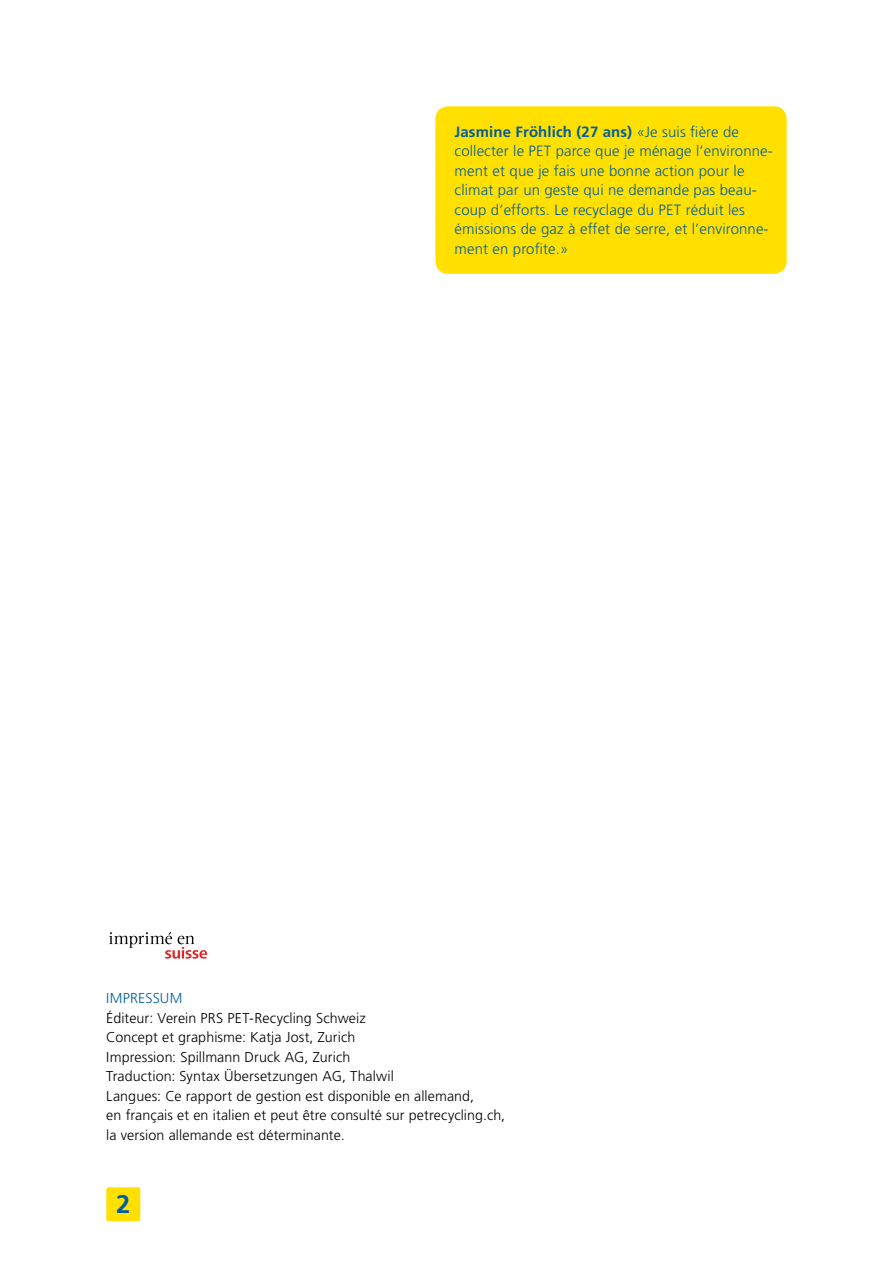
<style>
.page{position:relative;width:893px;height:1263px;background:#fff}
.page>*{position:absolute;margin:0;border:0;box-sizing:border-box;transform-origin:0 0}
.t1{font:700 25.5px "Frutiger";color:#005e9e}
.t2{font:300 14.85px/19.5px "Frutiger";letter-spacing:.01em;color:#005e9e}
.t3{font:300 14.25px/19.5px "Frutiger";letter-spacing:.01em;color:#000}
.t4{font:300 14.25px "Frutiger";letter-spacing:.015em;color:#005e9e}
.s1{font-weight:700}
</style>
<div class="page">
<div style="left:106px;top:1187px;width:34px;height:34px;background:#ffe000;border-radius:2px"></div>
<div style="left:435px;top:106px;width:352px;height:168px;background:#ffe000;border-radius:13px"></div>
<svg style="left:109px;top:932px;width:98px;height:27px"></svg>
<p class="t2" style="left:455px;top:122px;width:320px"><span class="s1">Jasmine Fröhlich (27 ans)</span> «Je suis fière de collecter le PET parce que je ménage l’environne&shy;ment et que je fais une bonne action pour le climat par un geste qui ne demande pas beau&shy;coup d’efforts. Le recyclage du PET réduit les émissions de gaz à effet de serre, et l’environne&shy;ment en profite.»</p>
<p class="t4" style="left:106px;top:990px;width:78px">IMPRESSUM</p>
<p class="t3" style="left:106px;top:1008px;width:400px">Éditeur: Verein PRS PET-Recycling Schweiz<br>Concept et graphisme: Katja Jost, Zurich<br>Impression: Spillmann Druck AG, Zurich<br>Traduction: Syntax Übersetzungen AG, Thalwil<br>Langues: Ce rapport de gestion est disponible en allemand,<br>en français et en italien et peut être consulté sur petrecycling.ch, la version allemande est déterminante.</p>
<h1 class="t1" style="left:116px;top:1189px;width:16px">2</h1>
</div>
